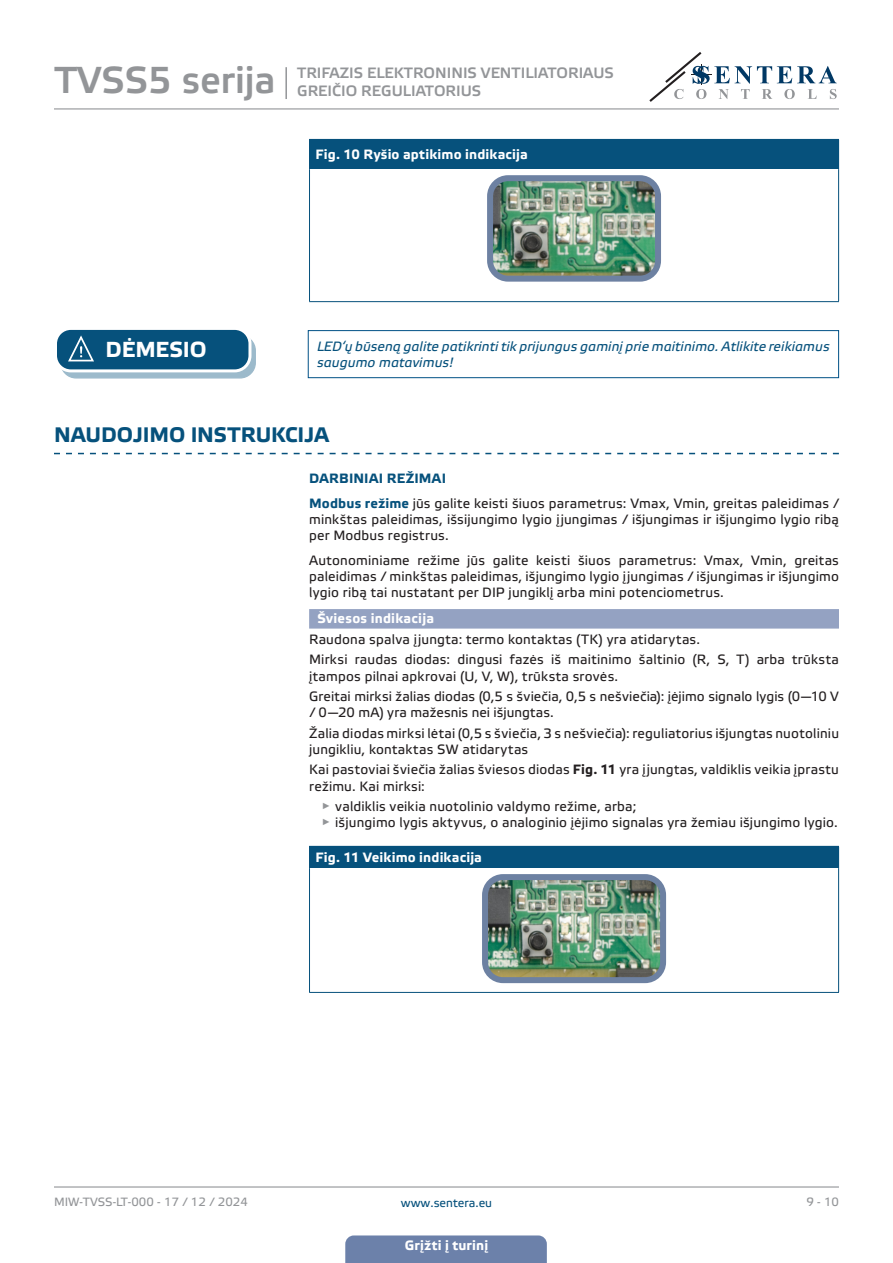
<style>
.page{position:relative;width:893px;height:1263px;background:#fff}
.page>*{position:absolute;margin:0;border:0;box-sizing:border-box;transform-origin:0 0}
.t1{font:37.5px "Etelka Medium Pro";color:#939598}
.t2{font:700 21.75px "Etelka Text Pro";letter-spacing:-.005em;color:#fff}
.t3{font:700 21px "Etelka Text Pro";letter-spacing:-.005em;color:#06517c}
.t4{font:15px/18px "Etelka Medium Pro";color:#939598}
.body{font:13.5px/16.2px "Etelka Text Pro";letter-spacing:.015em;color:#231f20}
.attention{font:italic 13.5px/16.2px "Etelka Text Pro";letter-spacing:.015em;color:#06517c}
.table_text{font:700 13.5px "Etelka Text Pro";letter-spacing:.01em;color:#fff}
.Number-roman{font:700 13.5px "Etelka Text Pro";letter-spacing:.015em;color:#fff}
.body-2{font:700 13.5px "Etelka Text Pro";letter-spacing:.02em;color:#06517c}
.t5{font:12px "Etelka Text Pro";color:#939598}
.t6{font:12px "Etelka Text Pro";color:#06517c}
.s1{font-weight:700;color:#06517c}
.s2{font-weight:700}
</style>
<div class="page">
<hr style="left:54px;top:108px;width:785px;height:1px;background:#939598">
<hr style="left:54px;top:1186px;width:785px;height:1px;background:#939598">
<svg style="left:649px;top:52px;width:188px;height:50px"></svg>
<div style="left:345px;top:1235px;width:202px;height:28px;background:#6c81aa"></div>
<svg style="left:54px;top:453px;width:785px;height:1px"></svg>
<div style="left:309px;top:609px;width:530px;height:20px;background:#94a2c2"></div>
<div style="left:309px;top:139px;width:530px;height:30px;background:#06517c"></div>
<hr style="left:309px;top:169px;width:1px;height:132px;background:#06517c">
<hr style="left:838px;top:169px;width:1px;height:132px;background:#06517c">
<hr style="left:309px;top:301px;width:530px;height:1px;background:#06517c">
<img style="left:494px;top:182px;width:160px;height:93px">
<div style="left:487px;top:175px;width:174px;height:107px;border:6px solid #6d81a2;border-radius:18px"></div>
<svg style="left:61px;top:335px;width:194px;height:43px"></svg>
<div style="left:60px;top:335px;width:196px;height:44px;border:1px solid #06517c;border-radius:15px"></div>
<div style="left:56px;top:328px;width:194px;height:43px;background:#06517c;border-radius:15px"></div>
<div style="left:54px;top:327px;width:197px;height:45px;border:3px solid #fff;border-radius:15px"></div>
<svg style="left:67px;top:335px;width:38px;height:37px"></svg>
<div style="left:308px;top:330px;width:531px;height:48px;border:1px solid #015186"></div>
<div style="left:309px;top:846px;width:530px;height:22px;background:#06517c"></div>
<hr style="left:309px;top:868px;width:1px;height:124px;background:#06517c">
<hr style="left:838px;top:868px;width:1px;height:124px;background:#06517c">
<hr style="left:309px;top:992px;width:530px;height:1px;background:#06517c">
<img style="left:489px;top:881px;width:170px;height:95px">
<div style="left:482px;top:874px;width:184px;height:109px;border:6px solid #6d81a2;border-radius:18px"></div>
<hr style="left:285px;top:67px;width:2px;height:32px;background:#939598">
<h1 class="t1" style="left:54px;top:60px;width:223px">TVSS5 serija</h1>
<p class="t4" style="left:297px;top:65px;width:318px">TRIFAZIS ELEKTRONINIS VENTILIATORIAUS<br>GREIČIO REGULIATORIUS</p>
<p class="table_text" style="left:315px;top:147px;width:214px">Fig. 10 Ryšio aptikimo indikacija</p>
<p class="t2" style="left:105px;top:338px;width:103px">DĖMESIO</p>
<p class="attention" style="left:317px;top:339px;width:514px">LED‘ų būseną galite patikrinti tik prijungus gaminį prie maitinimo. Atlikite reikiamus saugumo matavimus!</p>
<p class="t3" style="left:54px;top:423px;width:276px">NAUDOJIMO INSTRUKCIJA</p>
<p class="body-2" style="left:309px;top:471px;width:138px">DARBINIAI REŽIMAI</p>
<p class="body" style="left:309px;top:496px;width:531px;text-align:justify"><span class="s1">Modbus režime</span> jūs galite keisti šiuos parametrus: Vmax, Vmin, greitas paleidimas / minkštas paleidimas, išsijungimo lygio įjungimas / išjungimas ir išjungimo lygio ribą per Modbus registrus.</p>
<p class="body" style="left:309px;top:553px;width:531px;text-align:justify">Autonominiame režime jūs galite keisti šiuos parametrus: Vmax, Vmin, greitas paleidimas / minkštas paleidimas, išjungimo lygio įjungimas / išjungimas ir išjungimo lygio ribą tai nustatant per DIP jungiklį arba mini potenciometrus.</p>
<p class="Number-roman" style="left:318px;top:611px;width:118px">Šviesos indikacija</p>
<p class="body" style="left:309px;top:632px;width:392px">Raudona spalva įjungta: termo kontaktas (TK) yra atidarytas.</p>
<p class="body" style="left:309px;top:652px;width:531px">Mirksi raudas diodas: dingusi fazės iš maitinimo šaltinio (R, S, T) arba trūksta įtampos pilnai apkrovai (U, V, W), trūksta srovės.</p>
<p class="body" style="left:309px;top:689px;width:531px">Greitai mirksi žalias diodas (0,5 s šviečia, 0,5 s nešviečia): įėjimo signalo lygis (0—10 V / 0—20 mA) yra mažesnis nei išjungtas.</p>
<p class="body" style="left:309px;top:726px;width:531px">Žalia diodas mirksi lėtai (0,5 s šviečia, 3 s nešviečia): reguliatorius išjungtas nuotoliniu jungikliu, kontaktas SW atidarytas</p>
<p class="body" style="left:309px;top:762px;width:531px">Kai pastoviai šviečia žalias šviesos diodas <span class="s2">Fig. 11</span> yra įjungtas, valdiklis veikia įprastu režimu. Kai mirksi:</p>
<p class="body" style="left:322px;top:799px;width:316px"><sup>►</sup> valdiklis veikia nuotolinio valdymo režime, arba;</p>
<p class="body" style="left:322px;top:815px;width:517px"><sup>►</sup> išjungimo lygis aktyvus, o analoginio įėjimo signalas yra žemiau išjungimo lygio.</p>
<p class="table_text" style="left:315px;top:850px;width:168px">Fig. 11 Veikimo indikacija</p>
<p class="t5" style="left:54px;top:1195px;width:195px">MIW-TVSS-LT-000 - 17 / 12 / 2024</p>
<p class="t6" style="left:401px;top:1196px;width:93px">www.sentera.eu</p>
<p class="t5" style="left:806px;top:1195px;width:34px">9 - 10</p>
<p class="table_text" style="left:405px;top:1238px;width:85px">Grįžti į turinį</p>
</div>
